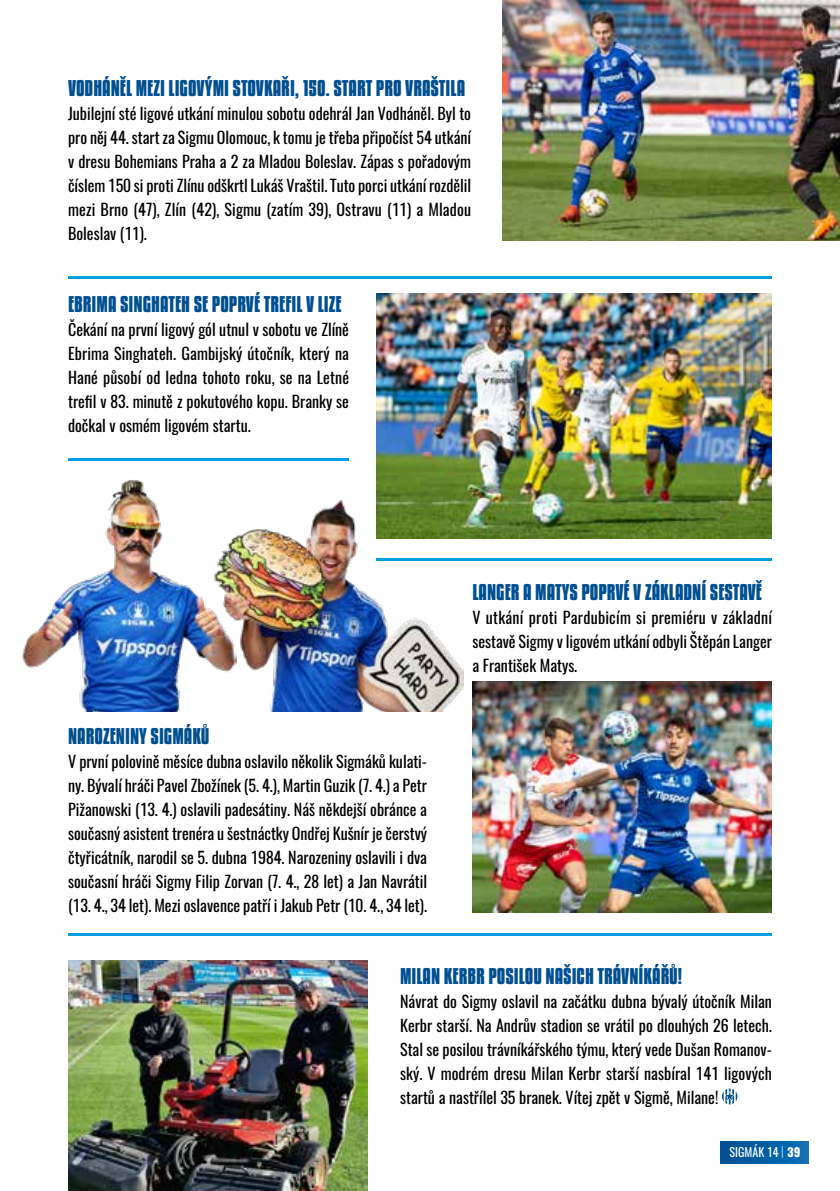
<style>
.page{position:relative;width:840px;height:1191px;background:#fff}
.page>*{position:absolute;margin:0;border:0;box-sizing:border-box;transform-origin:0 0}
.t1{font:700 20px "Kenyan Coffee Rg";color:#004f91}
.t2{font:16px/24px "Oswald";color:#000;text-align:justify}
.t3{font:12px "Oswald";color:#fff}
.s1{font-weight:300;color:#c9e9fb}
.s2{font-weight:800}
</style>
<div class="page">
<img style="left:472px;top:681px;width:299px;height:231px">
<img style="left:376px;top:293px;width:395px;height:246px">
<img style="left:502px;top:0;width:337px;height:240px">
<hr style="left:68px;top:458px;width:281px;height:2px;background:#009fe3">
<hr style="left:376px;top:558px;width:395px;height:3px;background:#009fe3">
<hr style="left:68px;top:933px;width:703px;height:3px;background:#009fe3">
<svg style="left:722px;top:1088px;width:15px;height:16px"></svg>
<img style="left:68px;top:960px;width:299px;height:231px">
<hr style="left:68px;top:276px;width:703px;height:3px;background:#009fe3">
<img style="left:236px;top:499px;width:227px;height:213px">
<img style="left:23px;top:479px;width:213px;height:233px">
<div style="left:720px;top:1141px;width:88px;height:22px;background:linear-gradient(to right,#004e90,#0c6fb6)"></div>
<p class="t1" style="left:68px;top:75px;width:398px">VODHÁNĚL MEZI LIGOVÝMI STOVKAŘI, 150. START PRO VRAŠTILA</p>
<p class="t2" style="left:68px;top:102px;width:404px">Jubilejní sté ligové utkání minulou sobotu odehrál Jan Vodháněl. Byl to pro něj 44. start za Sigmu Olomouc, k tomu je třeba připočíst 54 utkání v dresu Bohemians Praha a 2 za Mladou Boleslav. Zápas s pořadovým číslem 150 si proti Zlínu odškrtl Lukáš Vraštil. Tuto porci utkání rozdělil mezi Brno (47), Zlín (42), Sigmu (zatím 39), Ostravu (11) a Mladou Boleslav (11).</p>
<p class="t1" style="left:68px;top:291px;width:275px">EBRIMA SINGHATEH SE POPRVÉ TREFIL V LIZE</p>
<p class="t2" style="left:68px;top:318px;width:282px">Čekání na první ligový gól utnul v sobotu ve Zlíně Ebrima Singhateh. Gambijský útočník, který na Hané působí od ledna tohoto roku, se na Letné trefil v 83. minutě z pokutového kopu. Branky se dočkal v osmém ligovém startu.</p>
<p class="t1" style="left:68px;top:723px;width:143px">NAROZENINY SIGMÁKŮ</p>
<p class="t2" style="left:68px;top:750px;width:360px">V první polovině měsíce dubna oslavilo několik Sigmáků kulati&shy;ny. Bývalí hráči Pavel Zbožínek (5. 4.), Martin Guzik (7. 4.) a Petr Pižanowski (13. 4.) oslavili padesátiny. Náš někdejší obránce a současný asistent trenéra u šestnáctky Ondřej Kušnír je čerstvý čtyřicátník, narodil se 5. dubna 1984. Narozeniny oslavili i dva současní hráči Sigmy Filip Zorvan (7. 4., 28 let) a Jan Navrátil (13. 4., 34 let). Mezi oslavence patří i Jakub Petr (10. 4., 34 let).</p>
<p class="t1" style="left:472px;top:579px;width:291px">LANGER A MATYS POPRVÉ V ZÁKLADNÍ SESTAVĚ</p>
<p class="t2" style="left:472px;top:606px;width:301px">V utkání proti Pardubicím si premiéru v základní sestavě Sigmy v ligovém utkání odbyli Štěpán Langer a František Matys.</p>
<p class="t1" style="left:400px;top:963px;width:283px">MILAN KERBR POSILOU NAŠICH TRÁVNÍKÁŘŮ!</p>
<p class="t2" style="left:400px;top:990px;width:373px">Návrat do Sigmy oslavil na začátku dubna bývalý útočník Milan Kerbr starší. Na Andrův stadion se vrátil po dlouhých 26 letech.<br>Stal se posilou trávníkářského týmu, který vede Dušan Romanov&shy;ský. V modrém dresu Milan Kerbr starší nasbíral 141 ligových startů a nastřílel 35 branek. Vítej zpět v Sigmě, Milane!</p>
<p class="t3" style="left:729px;top:1144px;width:72px">SIGMÁK 14 <span class="s1">|</span> <span class="s2">39</span></p>
</div>
